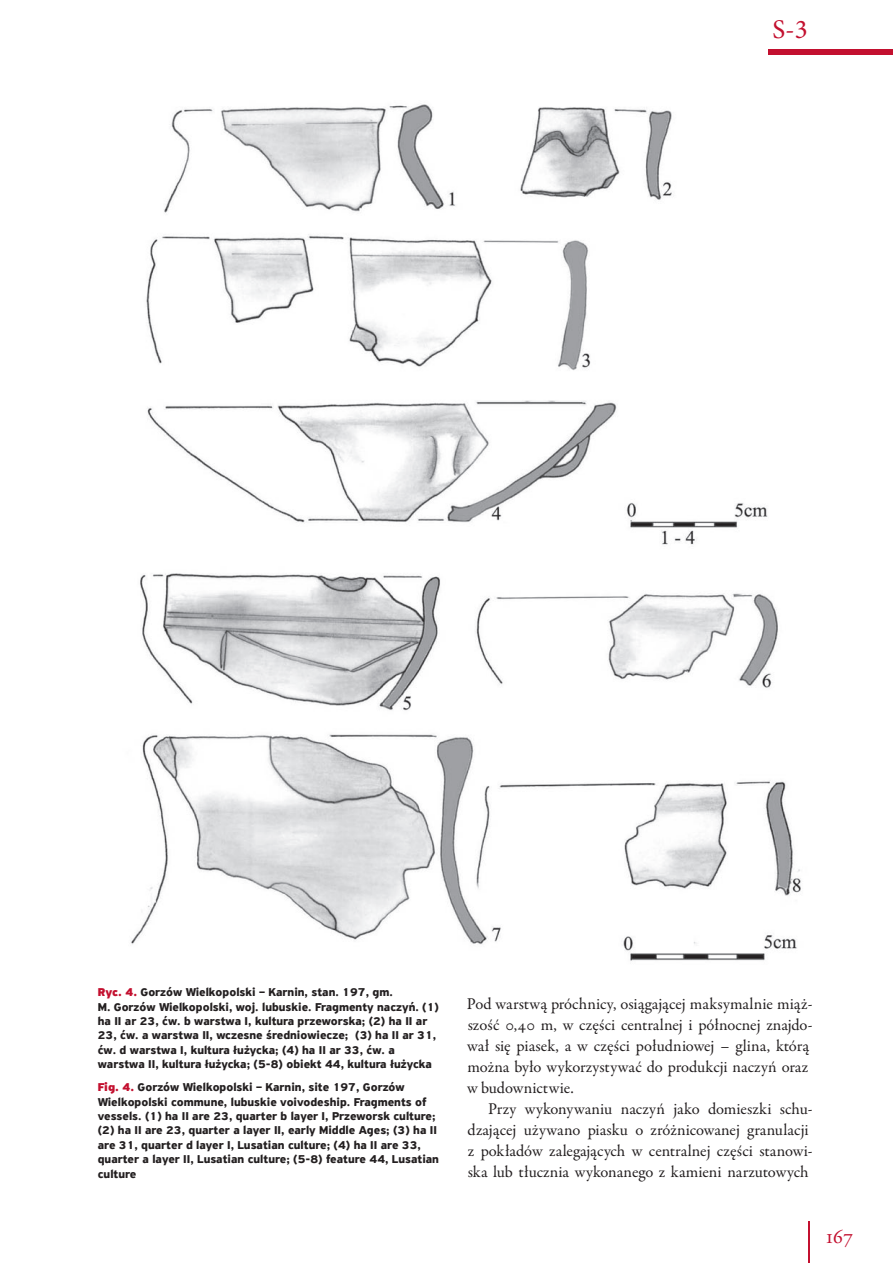
<style>
.page{position:relative;width:893px;height:1263px;background:#fff}
.page>*{position:absolute;margin:0;border:0;box-sizing:border-box;transform-origin:0 0}
.t1{font:27px "Minion Pro";color:#c3102f}
.t2{font:21px "Adobe Garamond Pro";color:#c3102f}
.t3{font:16.5px/21px "Garamond Premr Pro";letter-spacing:.005em;color:#231f20}
.t4{font:700 12px/14.4px "PF Highway Sans Pro";color:#231f20}
.s1{font-weight:900;color:#c3102f}
</style>
<div class="page">
<div style="left:769px;top:49px;width:124px;height:6px;background:#c3102f"></div>
<hr style="left:808px;top:1221px;width:1px;height:42px;background:#c3102f">
<img style="left:131px;top:103px;width:670px;height:858px">
<h1 class="t1" style="left:772px;top:13px;width:37px">S-3</h1>
<p class="t4" style="left:98px;top:985px;width:343px"><span class="s1">Ryc. 4.</span> Gorzów Wielkopolski – Karnin, stan. 197, gm.<br>M. Gorzów Wielkopolski, woj. lubuskie. Fragmenty naczyń. (1) ha II ar 23, ćw. b warstwa I, kultura przeworska; (2) ha II ar 23, ćw. a warstwa II, wczesne średniowiecze; (3) ha II ar 31, ćw. d warstwa I, kultura łużycka; (4) ha II ar 33, ćw. a warstwa II, kultura łużycka; (5-8) obiekt 44, kultura łużycka</p>
<p class="t4" style="left:98px;top:1080px;width:343px"><span class="s1">Fig. 4.</span> Gorzów Wielkopolski – Karnin, site 197, Gorzów Wielkopolski commune, lubuskie voivodeship. Fragments of vessels. (1) ha II are 23, quarter b layer I, Przeworsk culture; (2) ha II are 23, quarter a layer II, early Middle Ages; (3) ha II are 31, quarter d layer I, Lusatian culture; (4) ha II are 33, quarter a layer II, Lusatian culture; (5-8) feature 44, Lusatian culture</p>
<h3 class="t3" style="left:467px;top:994px;width:347px">Pod warstwą próchnicy, osiągającej maksymalnie miąż&shy;szość 0,40 m, w części centralnej i północnej znajdo&shy;wał się piasek, a w części południowej – glina, którą można było wykorzystywać do produkcji naczyń oraz w budownictwie.</h3>
<h3 class="t3" style="left:468px;top:1099px;width:346px;text-indent:21px">Przy wykonywaniu naczyń jako domieszki schu&shy;dzającej używano piasku o zróżnicowanej granulacji z pokładów zalegających w centralnej części stanowi&shy;ska lub tłucznia wykonanego z kamieni narzutowych</h3>
<h2 class="t2" style="left:826px;top:1224px;width:29px">167</h2>
</div>
